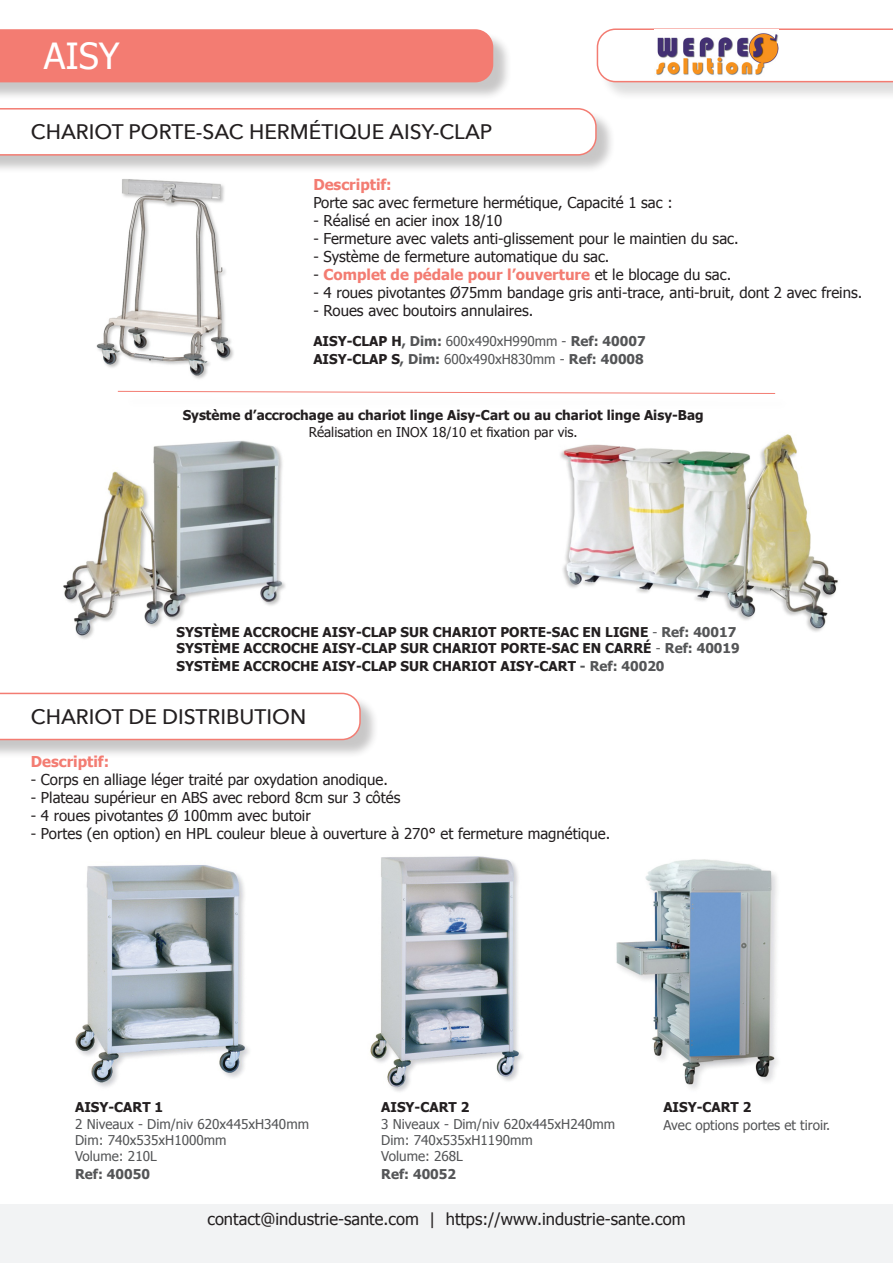
<style>
.page{position:relative;width:893px;height:1263px;background:#fff}
.page>*{position:absolute;margin:0;border:0;box-sizing:border-box;transform-origin:0 0}
.t1{font:36px "Tahoma";color:#fff}
.t2{font:500 21px "Avenir Next";color:#231f20}
.t3{font:16.5px "Tahoma";color:#231f20}
.t4{font:15px "Tahoma";color:#231f20}
.t5{font:700 15px "Tahoma";color:#f37c72}
.t6{font:700 13.5px/16.2px "Tahoma";color:#231f20;text-align:center}
.t7{font:13.5px/16.2px "Tahoma";color:#545557}
.t8{font:700 13.5px "Tahoma";color:#545557}
.s1{font-weight:400;color:#231f20}
.s2{font-weight:700;color:#231f20}
.s3{font-weight:700}
.s4{font-weight:400}
.s5{font-weight:400;color:#545557}
.s6{color:#545557}
</style>
<div class="page">
<div style="left:0;top:32px;width:512px;height:69px;background:#231f20;opacity:.25"></div>
<div style="left:0;top:29px;width:493px;height:53px;background:#f37c72"></div>
<div style="left:599px;top:31px;width:294px;height:70px;background:#231f20;opacity:.15"></div>
<svg style="left:596px;top:28px;width:297px;height:55px"></svg>
<img style="left:654px;top:30px;width:125px;height:46px">
<div style="left:0;top:1204px;width:893px;height:59px;background:#f2f3f4"></div>
<div style="left:0;top:110px;width:615px;height:64px;background:#231f20;opacity:.25"></div>
<svg style="left:0;top:108px;width:597px;height:48px"></svg>
<div style="left:51px;top:173px;width:229px;height:222px;background:#fff"></div>
<img style="left:96px;top:179px;width:138px;height:212px">
<img style="left:63px;top:440px;width:222px;height:199px">
<img style="left:560px;top:434px;width:278px;height:198px">
<svg style="left:117px;top:391px;width:659px;height:3px"></svg>
<div style="left:0;top:695px;width:379px;height:64px;background:#231f20;opacity:.25"></div>
<svg style="left:0;top:692px;width:361px;height:49px"></svg>
<img style="left:75px;top:865px;width:174px;height:222px">
<img style="left:370px;top:856px;width:153px;height:236px">
<img style="left:616px;top:859px;width:162px;height:230px">
<h1 class="t1" style="left:44px;top:32px;width:77px">AISY</h1>
<p class="t2" style="left:31px;top:114px;width:463px">CHARIOT PORTE-SAC HERMÉTIQUE AISY-CLAP</p>
<p class="t5" style="left:313px;top:174px;width:80px">Descriptif:</p>
<p class="t4" style="left:313px;top:193px;width:361px">Porte sac avec fermeture hermétique, Capacité 1 sac :</p>
<p class="t4" style="left:313px;top:211px;width:190px">- Réalisé en acier inox 18/10</p>
<p class="t4" style="left:313px;top:229px;width:427px">- Fermeture avec valets anti-glissement pour le maintien du sac.</p>
<p class="t4" style="left:313px;top:247px;width:298px">- Système de fermeture automatique du sac.</p>
<p class="t5" style="left:313px;top:264px;width:419px"><span class="s1">-</span> Complet de pédale pour l’ouverture <span class="s1">et le blocage du sac.</span></p>
<p class="t4" style="left:313px;top:283px;width:550px">- 4 roues pivotantes Ø75mm bandage gris anti-trace, anti-bruit, dont 2 avec freins.</p>
<p class="t4" style="left:313px;top:301px;width:221px">- Roues avec boutoirs annulaires.</p>
<p class="t7" style="left:313px;top:332px;width:334px;line-height:18px"><span class="s2">AISY-CLAP H</span><span class="s3">, Dim:</span> 600x490xH990mm - <span class="s3">Ref: 40007<br></span><span class="s2">AISY-CLAP S</span><span class="s3">, Dim:</span> 600x490xH830mm - <span class="s3">Ref: 40008</span></p>
<p class="t6" style="left:183px;top:406px;width:523px">Système d’accrochage au chariot linge Aisy-Cart ou au chariot linge Aisy-Bag<br><span class="s4">Réalisation en INOX 18/10 et fixation par vis.</span></p>
<p class="t6" style="left:177px;top:623px;width:565px;text-align:left">SYSTÈME ACCROCHE AISY-CLAP SUR CHARIOT PORTE-SAC EN LIGNE <span class="s5">-</span> <span class="s6">Ref: 40017<br></span>SYSTÈME ACCROCHE AISY-CLAP SUR CHARIOT PORTE-SAC EN CARRÉ <span class="s5">-</span> <span class="s6">Ref: 40019</span></p>
<p class="t6" style="left:177px;top:657px;width:489px">SYSTÈME ACCROCHE AISY-CLAP SUR CHARIOT AISY-CART <span class="s6">- Ref: 40020</span></p>
<p class="t2" style="left:31px;top:699px;width:277px">CHARIOT DE DISTRIBUTION</p>
<p class="t5" style="left:31px;top:751px;width:80px">Descriptif:</p>
<p class="t4" style="left:31px;top:769px;width:359px">- Corps en alliage léger traité par oxydation anodique.</p>
<p class="t4" style="left:31px;top:787px;width:371px">- Plateau supérieur en ABS avec rebord 8cm sur 3 côtés</p>
<p class="t4" style="left:31px;top:805px;width:281px">- 4 roues pivotantes Ø 100mm avec butoir</p>
<p class="t4" style="left:31px;top:823px;width:581px">- Portes (en option) en HPL couleur bleue à ouverture à 270° et fermeture magnétique.</p>
<p class="t7" style="left:75px;top:1099px;width:235px"><span class="s2">AISY-CART 1<br></span>2 Niveaux - Dim/niv 620x445xH340mm<br>Dim: 740x535xH1000mm<br>Volume: 210L</p>
<p class="t8" style="left:75px;top:1164px;width:76px">Ref: 40050</p>
<p class="t7" style="left:381px;top:1099px;width:235px"><span class="s2">AISY-CART 2<br></span>3 Niveaux - Dim/niv 620x445xH240mm<br>Dim: 740x535xH1190mm<br>Volume: 268L</p>
<p class="t8" style="left:381px;top:1164px;width:76px">Ref: 40052</p>
<p class="t7" style="left:663px;top:1098px;width:168px;line-height:18px"><span class="s2">AISY-CART 2<br></span>Avec options portes et tiroir.</p>
<p class="t3" style="left:207px;top:1207px;width:480px">contact@industrie-sante.com | https://www.industrie-sante.com</p>
</div>
